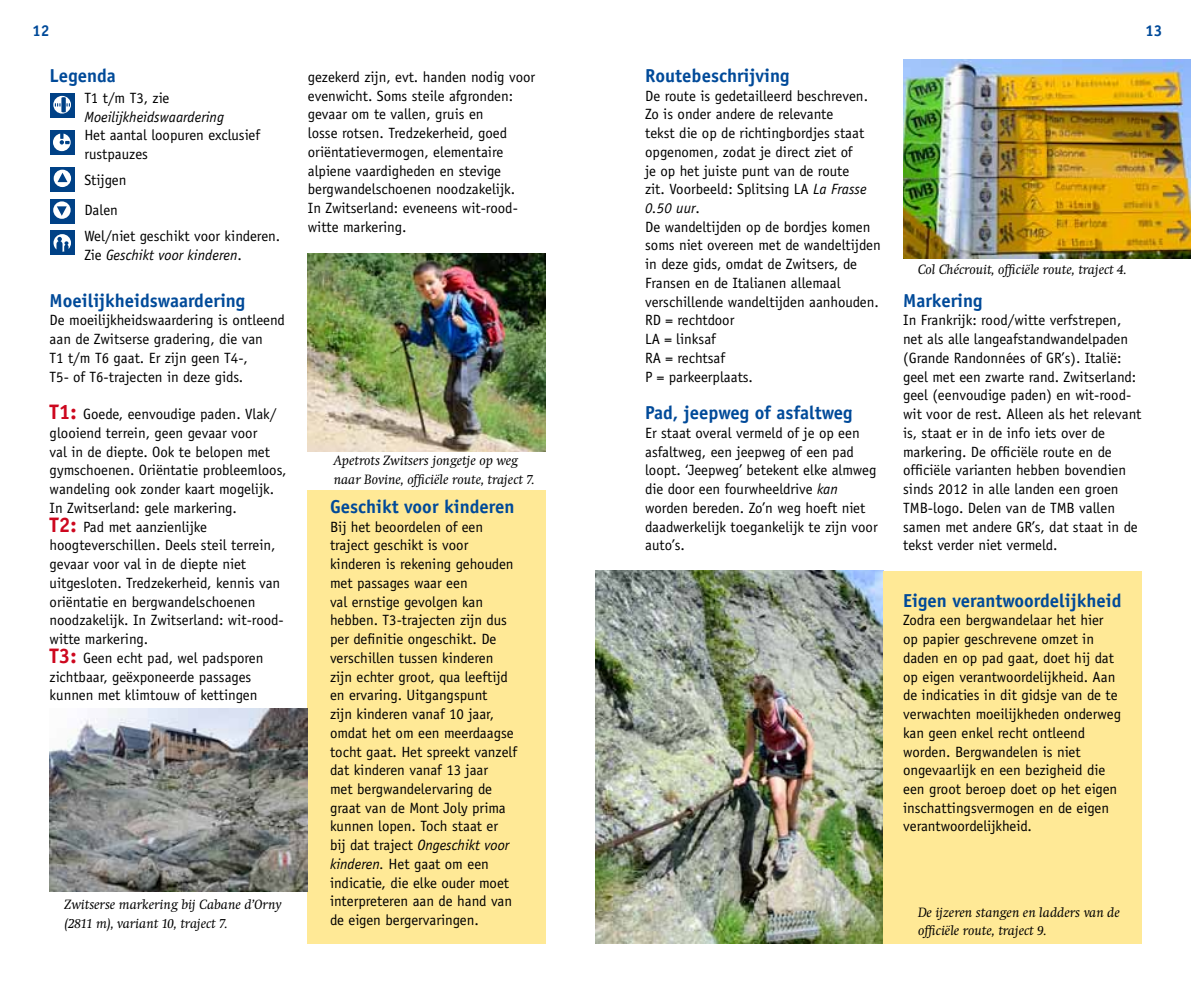
<style>
.page{position:relative;width:1191px;height:993px;background:#fff}
.page>*{position:absolute;margin:0;border:0;box-sizing:border-box;transform-origin:0 0}
.t1{font:700 18.72px "Officina Sans";color:#004a99}
.t2{font:700 15.75px "Officina Sans";color:#004a99}
.t3{font:14.88px/18.7px "Officina Sans";color:#000}
.t4{font:italic 14.88px "Officina Sans";color:#000}
.t5{font:italic 14px/18.7px "Swift";color:#000}
.s1{font-style:italic}
.s2{font-weight:700;font-size:21px;color:#cd071e}
</style>
<div class="page">
<div style="left:308px;top:490px;width:238px;height:453px;background:#ffe996"></div>
<img style="left:903px;top:60px;width:288px;height:198px">
<img style="left:308px;top:253px;width:238px;height:198px">
<img style="left:595px;top:570px;width:288px;height:373px">
<img style="left:50px;top:708px;width:258px;height:183px">
<div style="left:883px;top:570px;width:258px;height:373px;background:#ffe996"></div>
<div style="left:50px;top:93px;width:24px;height:24px;background:#004186"></div>
<svg style="left:53px;top:96px;width:18px;height:17px"></svg>
<div style="left:50px;top:130px;width:24px;height:24px;background:#004186"></div>
<svg style="left:53px;top:134px;width:18px;height:17px"></svg>
<div style="left:50px;top:167px;width:24px;height:24px;background:#004186"></div>
<svg style="left:54px;top:170px;width:17px;height:17px"></svg>
<div style="left:50px;top:199px;width:24px;height:24px;background:#004186"></div>
<svg style="left:53px;top:201px;width:18px;height:18px"></svg>
<div style="left:50px;top:231px;width:24px;height:24px;background:#004186"></div>
<svg style="left:53px;top:234px;width:18px;height:17px"></svg>
<p class="t2" style="left:32px;top:21px;width:19px">12</p>
<p class="t2" style="left:1145px;top:21px;width:19px">13</p>
<p class="t1" style="left:50px;top:64px;width:68px">Legenda</p>
<p class="t3" style="left:84px;top:88px;width:87px">T1 t/m T3, zie</p>
<p class="t4" style="left:84px;top:108px;width:141px">Moeilijkheidswaardering</p>
<p class="t3" style="left:84px;top:126px;width:177px">Het aantal loopuren exclusief rustpauzes</p>
<p class="t3" style="left:84px;top:166px;width:44px;line-height:29.2px">Stijgen<br>Dalen</p>
<p class="t3" style="left:84px;top:226px;width:197px">Wel/niet geschikt voor kinderen.<br>Zie <span class="s1">Geschikt voor kinderen</span>.</p>
<p class="t1" style="left:50px;top:288px;width:197px">Moeilijkheidswaardering</p>
<p class="t3" style="left:50px;top:311px;width:237px">De moeilijkheidswaardering is ontleend aan de Zwitserse gradering, die van<br>T1 t/m T6 gaat. Er zijn geen T4-,<br>T5- of T6-trajecten in deze gids.</p>
<p class="t3" style="left:50px;top:404px;width:238px"><span class="s2">T1:</span> Goede, eenvoudige paden. Vlak/ glooiend terrein, geen gevaar voor<br>val in de diepte. Ook te belopen met gymschoenen. Oriëntatie probleemloos, wandeling ook zonder kaart mogelijk.<br>In Zwitserland: gele markering.<br><span class="s2">T2:</span> Pad met aanzienlijke hoogteverschillen. Deels steil terrein, gevaar voor val in de diepte niet uitgesloten. Tredzekerheid, kennis van oriëntatie en bergwandelschoenen noodzakelijk. In Zwitserland: wit-rood&shy;witte markering.<br><span class="s2">T3:</span> Geen echt pad, wel padsporen zichtbaar, geëxponeerde passages kunnen met klimtouw of kettingen</p>
<p class="t5" style="left:64px;top:895px;width:218px">Zwitserse markering bij Cabane d’Orny (2811 m), variant 10, traject 7.</p>
<p class="t3" style="left:308px;top:67px;width:229px">gezekerd zijn, evt. handen nodig voor evenwicht. Soms steile afgronden: gevaar om te vallen, gruis en<br>losse rotsen. Tredzekerheid, goed oriëntatievermogen, elementaire alpiene vaardigheden en stevige bergwandelschoenen noodzakelijk.<br>In Zwitserland: eveneens wit-rood&shy;witte markering.</p>
<p class="t5" style="left:334px;top:451px;width:202px">Apetrots Zwitsers jongetje op weg naar Bovine, officiële route, traject 7.</p>
<p class="t1" style="left:330px;top:494px;width:186px">Geschikt voor kinderen</p>
<p class="t3" style="left:330px;top:517px;width:189px">Bij het beoordelen of een traject geschikt is voor kinderen is rekening gehouden met passages waar een<br>val ernstige gevolgen kan hebben. T3-trajecten zijn dus per definitie ongeschikt. De verschillen tussen kinderen zijn echter groot, qua leeftijd en ervaring. Uitgangspunt<br>zijn kinderen vanaf 10 jaar, omdat het om een meerdaagse tocht gaat. Het spreekt vanzelf dat kinderen vanaf 13 jaar<br>met bergwandelervaring de graat van de Mont Joly prima kunnen lopen. Toch staat er bij dat traject <span class="s1">Ongeschikt voor kinderen.</span> Het gaat om een indicatie, die elke ouder moet interpreteren aan de hand van de eigen bergervaringen.</p>
<p class="t1" style="left:645px;top:64px;width:146px">Routebeschrijving</p>
<p class="t3" style="left:645px;top:86px;width:237px">De route is gedetailleerd beschreven.<br>Zo is onder andere de relevante<br>tekst die op de richtingbordjes staat opgenomen, zodat je direct ziet of<br>je op het juiste punt van de route<br>zit. Voorbeeld: Splitsing LA <span class="s1">La Frasse<br>0.50 uur</span>.<br>De wandeltijden op de bordjes komen soms niet overeen met de wandeltijden in deze gids, omdat de Zwitsers, de<br>Fransen en de Italianen allemaal verschillende wandeltijden aanhouden.<br>RD = rechtdoor<br>LA = linksaf<br>RA = rechtsaf<br>P = parkeerplaats.</p>
<p class="t1" style="left:645px;top:401px;width:209px">Pad, jeepweg of asfaltweg</p>
<p class="t3" style="left:645px;top:423px;width:234px">Er staat overal vermeld of je op een asfaltweg, een jeepweg of een pad loopt. ‘Jeepweg’ betekent elke almweg die door een fourwheeldrive <span class="s1">kan </span>worden bereden. Zo’n weg hoeft niet daadwerkelijk toegankelijk te zijn voor auto’s.</p>
<p class="t5" style="left:918px;top:260px;width:210px">Col Chécrouit, officiële route, traject 4.</p>
<p class="t1" style="left:903px;top:288px;width:81px">Markering</p>
<p class="t3" style="left:903px;top:311px;width:240px">In Frankrijk: rood/witte verfstrepen, net als alle langeafstandwandelpaden (Grande Randonnées of GR’s). Italië: geel met een zwarte rand. Zwitserland: geel (eenvoudige paden) en wit-rood&shy;wit voor de rest. Alleen als het relevant is, staat er in de info iets over de markering. De officiële route en de officiële varianten hebben bovendien sinds 2012 in alle landen een groen TMB-logo. Delen van de TMB vallen samen met andere GR’s, dat staat in de tekst verder niet vermeld.</p>
<p class="t1" style="left:903px;top:588px;width:220px">Eigen verantwoordelijkheid</p>
<p class="t3" style="left:903px;top:610px;width:219px">Zodra een bergwandelaar het hier op papier geschrevene omzet in daden en op pad gaat, doet hij dat op eigen verantwoordelijkheid. Aan de indicaties in dit gidsje van de te verwachten moeilijkheden onderweg kan geen enkel recht ontleend worden. Bergwandelen is niet ongevaarlijk en een bezigheid die een groot beroep doet op het eigen inschattingsvermogen en de eigen verantwoordelijkheid.</p>
<p class="t5" style="left:918px;top:902px;width:203px">De ijzeren stangen en ladders van de officiële route, traject 9.</p>
</div>
